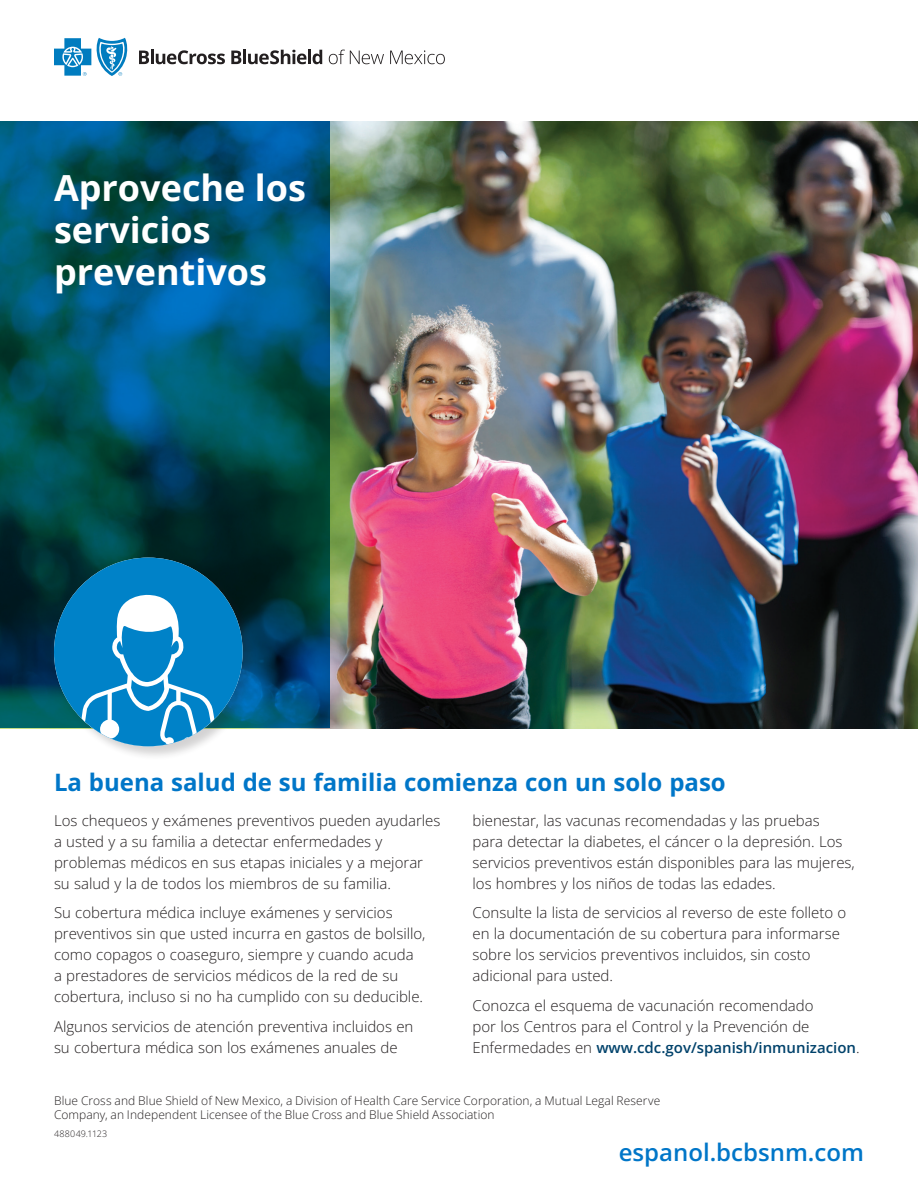
<style>
.page{position:relative;width:918px;height:1188px;background:#fff}
.page>*{position:absolute;margin:0;border:0;box-sizing:border-box;transform-origin:0 0}
.heading{font:700 36px/42px "Open Sans";color:#fff}
._00_Minion_Text_body{font:700 24px "Open Sans";color:#0076c8}
.Page_Web{font:600 24px "Open Sans";color:#0076c8}
._00_Minion_Text_body-2{font:300 15px/21px "Open Sans";color:#231f20}
.t1{font:300 12px/14.4px "Open Sans";letter-spacing:.005em;color:#231f20}
.t2{font:300 9px "Open Sans";letter-spacing:.025em;color:#231f20}
.s1{font-weight:600;color:#00426b}
</style>
<div class="page">
<img style="left:330px;top:121px;width:588px;height:607px">
<svg style="left:0;top:121px;width:330px;height:607px;background:#004c63"></svg>
<svg style="left:139px;top:51px;width:10px;height:13px"></svg>
<hr style="left:151px;top:50px;width:3px;height:14px;background:#231f20">
<svg style="left:156px;top:50px;width:69px;height:14px"></svg>
<svg style="left:231px;top:51px;width:10px;height:13px"></svg>
<hr style="left:243px;top:50px;width:3px;height:14px;background:#231f20">
<svg style="left:248px;top:50px;width:58px;height:14px"></svg>
<hr style="left:308px;top:50px;width:3px;height:14px;background:#231f20">
<svg style="left:313px;top:50px;width:9px;height:14px"></svg>
<svg style="left:329px;top:50px;width:55px;height:14px"></svg>
<svg style="left:390px;top:50px;width:55px;height:14px"></svg>
<svg style="left:54px;top:38px;width:74px;height:38px"></svg>
<div style="left:54px;top:557px;width:203px;height:204px;background:#231f20;opacity:.2"></div>
<svg style="left:54px;top:558px;width:189px;height:188px;background:#2c8bbb"></svg>
<p class="heading" style="left:54px;top:166px;width:253px">Aproveche los servicios preventivos</p>
<p class="_00_Minion_Text_body" style="left:54px;top:765px;width:673px">La buena salud de su familia comienza con un solo paso</p>
<p class="_00_Minion_Text_body-2" style="left:54px;top:809px;width:388px">Los chequeos y exámenes preventivos pueden ayudarles a usted y a su familia a detectar enfermedades y problemas médicos en sus etapas iniciales y a mejorar su salud y la de todos los miembros de su familia.</p>
<p class="_00_Minion_Text_body-2" style="left:54px;top:902px;width:373px">Su cobertura médica incluye exámenes y servicios preventivos sin que usted incurra en gastos de bolsillo, como copagos o coaseguro, siempre y cuando acuda<br>a prestadores de servicios médicos de la red de su cobertura, incluso si no ha cumplido con su deducible.</p>
<p class="_00_Minion_Text_body-2" style="left:54px;top:1016px;width:361px">Algunos servicios de atención preventiva incluidos en su cobertura médica son los exámenes anuales de</p>
<p class="_00_Minion_Text_body-2" style="left:472px;top:809px;width:384px">bienestar, las vacunas recomendadas y las pruebas<br>para detectar la diabetes, el cáncer o la depresión. Los servicios preventivos están disponibles para las mujeres, los hombres y los niños de todas las edades.</p>
<p class="_00_Minion_Text_body-2" style="left:472px;top:902px;width:375px">Consulte la lista de servicios al reverso de este folleto o en la documentación de su cobertura para informarse sobre los servicios preventivos incluidos, sin costo adicional para usted.</p>
<p class="_00_Minion_Text_body-2" style="left:472px;top:995px;width:389px">Conozca el esquema de vacunación recomendado<br>por los Centros para el Control y la Prevención de<br>Enfermedades en <span class="s1">www.cdc.gov/spanish/inmunizacion</span>.</p>
<p class="t1" style="left:54px;top:1093px;width:608px">Blue Cross and Blue Shield of New Mexico, a Division of Health Care Service Corporation, a Mutual Legal Reserve<br>Company, an Independent Licensee of the Blue Cross and Blue Shield Association</p>
<p class="t2" style="left:54px;top:1127px;width:55px">488049.1123</p>
<p class="Page_Web" style="left:619px;top:1136px;width:247px">espanol.bcbsnm.com</p>
</div>
